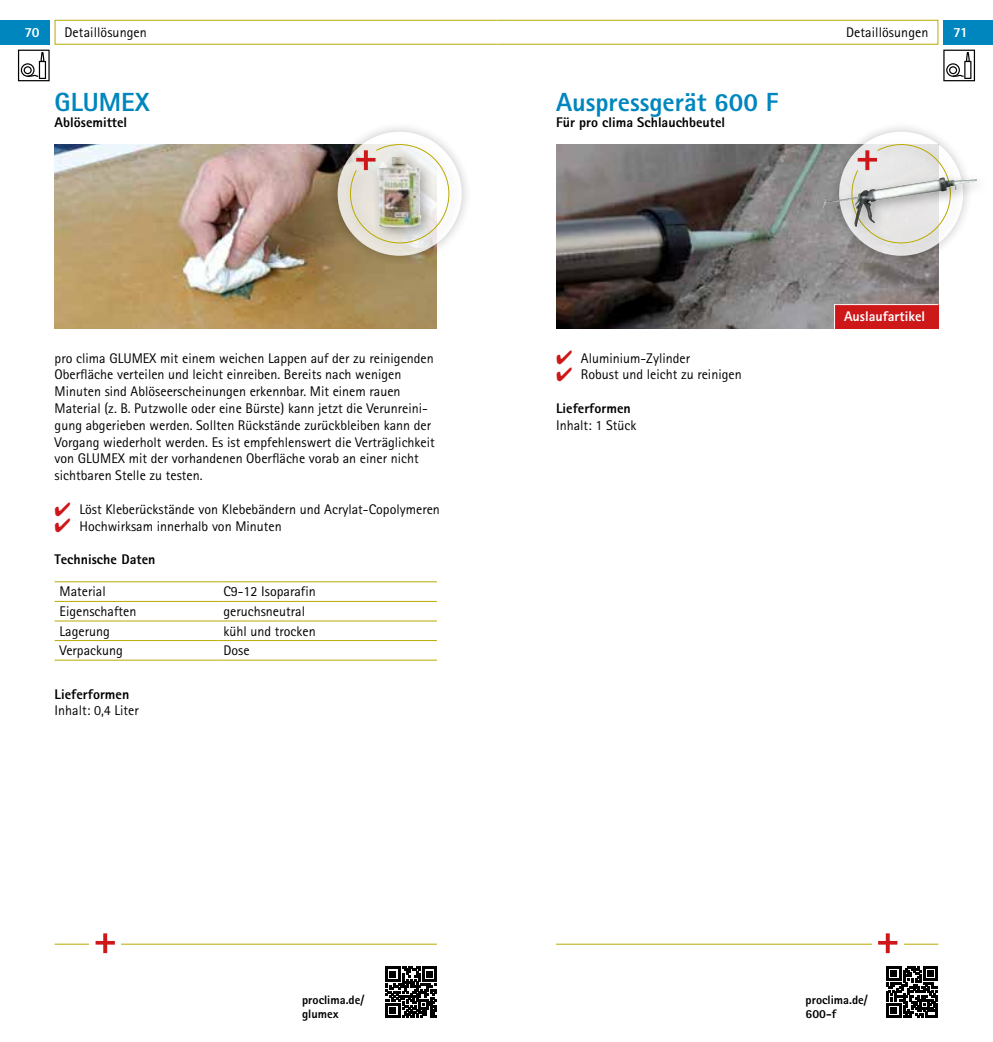
<style>
.page{position:relative;width:993px;height:1042px;background:#fff}
.page>*{position:absolute;margin:0;border:0;box-sizing:border-box;transform-origin:0 0}
.t1{font:800 26.25px "Rotis Sans Serif Pro";color:#0086be}
.t2{font:14px/16.8px "Rotis Sans Serif Pro";color:#000}
.t3{font:800 14px "Rotis Sans Serif Pro";color:#000}
.t4{font:800 14px "Rotis Sans Serif Pro";color:#fff}
.t5{font:800 12.25px/14px "Rotis Sans Serif Pro";color:#000}
.s1{color:#cd1719}
</style>
<div class="page">
<div style="left:0;top:20px;width:50px;height:25px;background:#0086be"></div>
<div style="left:943px;top:20px;width:49px;height:25px;background:#0086be"></div>
<svg style="left:943px;top:50px;width:31px;height:31px"></svg>
<svg style="left:18px;top:50px;width:32px;height:31px"></svg>
<div style="left:496px;top:20px;width:442px;height:25px;border:1px solid #b9aa00"></div>
<div style="left:55px;top:20px;width:442px;height:25px;border:1px solid #b9aa00"></div>
<hr style="left:55px;top:944px;width:382px;height:1px;background:#b9aa00">
<div style="left:89px;top:917px;width:32px;height:38px;background:#fff"></div>
<svg style="left:95px;top:933px;width:20px;height:20px"></svg>
<hr style="left:556px;top:944px;width:382px;height:1px;background:#b9aa00">
<div style="left:871px;top:917px;width:32px;height:38px;background:#fff"></div>
<svg style="left:878px;top:933px;width:19px;height:20px"></svg>
<img style="left:55px;top:144px;width:382px;height:185px">
<hr style="left:55px;top:581px;width:163px;height:1px;background:#b9aa00">
<hr style="left:218px;top:581px;width:219px;height:1px;background:#b9aa00">
<hr style="left:55px;top:601px;width:163px;height:1px;background:#b9aa00">
<hr style="left:218px;top:601px;width:219px;height:1px;background:#b9aa00">
<hr style="left:55px;top:640px;width:163px;height:1px;background:#b9aa00">
<hr style="left:218px;top:640px;width:219px;height:1px;background:#b9aa00">
<hr style="left:55px;top:620px;width:163px;height:1px;background:#b9aa00">
<hr style="left:55px;top:660px;width:163px;height:1px;background:#b9aa00">
<hr style="left:218px;top:620px;width:219px;height:1px;background:#b9aa00">
<hr style="left:218px;top:660px;width:219px;height:1px;background:#b9aa00">
<svg style="left:386px;top:967px;width:50px;height:50px"></svg>
<div style="left:326px;top:121px;width:147px;height:146px;background:#000;opacity:.3"></div>
<svg style="left:337px;top:132px;width:124px;height:124px"></svg>
<div style="left:343px;top:137px;width:120px;height:120px;background:#000;opacity:.3"></div>
<svg style="left:349px;top:144px;width:100px;height:100px"></svg>
<div style="left:371px;top:150px;width:63px;height:93px;background:#000;opacity:.3"></div>
<img style="left:378px;top:156px;width:43px;height:73px">
<img style="left:556px;top:144px;width:382px;height:185px">
<div style="left:828px;top:121px;width:146px;height:146px;background:#000;opacity:.3"></div>
<div style="left:844px;top:137px;width:120px;height:120px;background:#000;opacity:.3"></div>
<svg style="left:850px;top:144px;width:100px;height:100px;background:#e0d7d1"></svg>
<div style="left:816px;top:171px;width:173px;height:69px;background:#000;opacity:.3"></div>
<img style="left:822px;top:177px;width:154px;height:50px">
<svg style="left:886px;top:966px;width:51px;height:51px"></svg>
<svg style="left:833px;top:304px;width:105px;height:25px;background:#ce2325"></svg>
<p class="t4" style="left:25px;top:23px;width:17px">70</p>
<p class="t2" style="left:64px;top:24px;width:84px">Detaillösungen</p>
<p class="t2" style="left:845px;top:24px;width:84px">Detaillösungen</p>
<p class="t4" style="left:952px;top:23px;width:16px">71</p>
<h1 class="t1" style="left:55px;top:85px;width:97px">GLUMEX</h1>
<p class="t3" style="left:55px;top:114px;width:74px">Ablösemittel</p>
<p class="t2" style="left:55px;top:349px;width:381px">pro clima GLUMEX mit einem weichen Lappen auf der zu reinigenden Oberfläche verteilen und leicht einreiben. Bereits nach wenigen Minuten sind Ablöseerscheinungen erkennbar. Mit einem rauen Material (z. B. Putzwolle oder eine Bürste) kann jetzt die Verunreini&shy;gung abgerieben werden. Sollten Rückstände zurückbleiben kann der Vorgang wiederholt werden. Es ist empfehlenswert die Verträglichkeit von GLUMEX mit der vorhandenen Oberfläche vorab an einer nicht sichtbaren Stelle zu testen.</p>
<p class="t2" style="left:55px;top:501px;width:387px"><span class="s1">✔</span> Löst Kleberückstände von Klebebändern und Acrylat-Copolymeren</p>
<p class="t2" style="left:55px;top:517px;width:228px"><span class="s1">✔</span> Hochwirksam innerhalb von Minuten</p>
<p class="t3" style="left:55px;top:550px;width:102px">Technische Daten</p>
<p class="t2" style="left:60px;top:583px;width:48px">Material</p>
<p class="t2" style="left:223px;top:583px;width:94px">C9-12 Isoparafin</p>
<p class="t2" style="left:60px;top:603px;width:78px">Eigenschaften</p>
<p class="t2" style="left:223px;top:603px;width:83px">geruchsneutral</p>
<p class="t2" style="left:60px;top:622px;width:52px">Lagerung</p>
<p class="t2" style="left:223px;top:622px;width:94px">kühl und trocken</p>
<p class="t2" style="left:60px;top:642px;width:65px">Verpackung</p>
<p class="t2" style="left:223px;top:642px;width:28px">Dose</p>
<p class="t3" style="left:55px;top:685px;width:76px">Lieferformen</p>
<p class="t2" style="left:55px;top:702px;width:86px">Inhalt: 0,4 Liter</p>
<p class="t5" style="left:302px;top:992px;width:64px">proclima.de/ glumex</p>
<h1 class="t1" style="left:556px;top:85px;width:224px">Auspressgerät 600 F</h1>
<p class="t3" style="left:556px;top:114px;width:171px">Für pro clima Schlauchbeutel</p>
<p class="t2" style="left:556px;top:349px;width:135px"><span class="s1">✔</span> Aluminium-Zylinder</p>
<p class="t2" style="left:556px;top:366px;width:187px"><span class="s1">✔</span> Robust und leicht zu reinigen</p>
<p class="t3" style="left:556px;top:399px;width:76px">Lieferformen</p>
<p class="t2" style="left:556px;top:417px;width:82px">Inhalt: 1 Stück</p>
<p class="t4" style="left:843px;top:308px;width:83px">Auslaufartikel</p>
<p class="t5" style="left:805px;top:992px;width:64px">proclima.de/<br>600-f</p>
</div>
